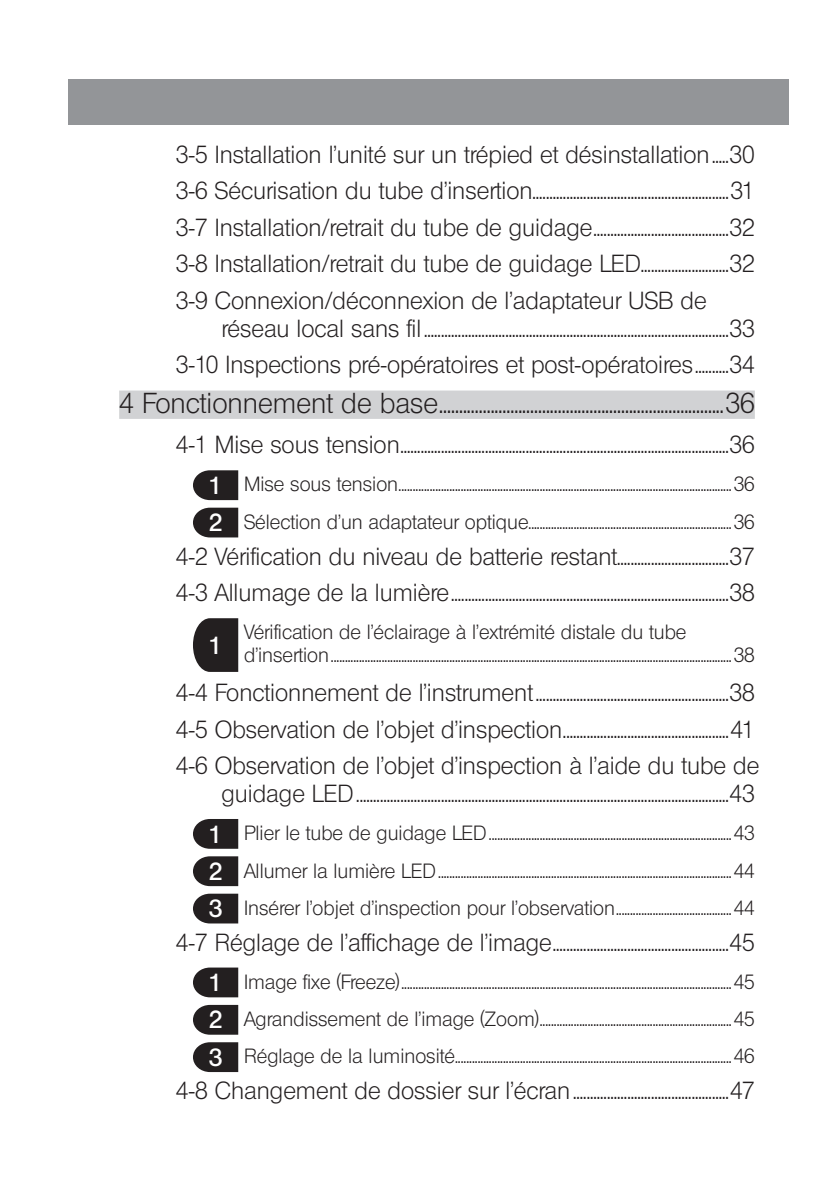
<style>
.page{position:relative;width:840px;height:1191px;background:#fff}
.page>*{position:absolute;margin:0;border:0;box-sizing:border-box;transform-origin:0 0}
.t1{font:28px "Olympus Leicht Normal";color:#231f20}
.t2{font:24px/36.6px "Olympus Leicht Normal";color:#231f20}
.t3{font:24px "Olympus Leicht Halbfett";color:#fff}
.t4{font:20px/37.4px "Olympus Leicht Normal";color:#231f20}
.s1{font-family:"Olympus Leicht Halbfett";font-size:24px;color:#fff}
</style>
<div class="page">
<div style="left:68px;top:79px;width:720px;height:46px;background:#939598"></div>
<div style="left:119px;top:390px;width:635px;height:29px;background:#d1d2d4"></div>
<svg style="left:193px;top:470px;width:45px;height:30px"></svg>
<svg style="left:193px;top:507px;width:45px;height:30px"></svg>
<svg style="left:193px;top:618px;width:45px;height:54px;background:#363233"></svg>
<svg style="left:193px;top:819px;width:45px;height:29px"></svg>
<svg style="left:193px;top:856px;width:45px;height:30px"></svg>
<svg style="left:193px;top:893px;width:45px;height:30px"></svg>
<svg style="left:193px;top:967px;width:45px;height:30px"></svg>
<svg style="left:193px;top:1005px;width:45px;height:29px"></svg>
<svg style="left:193px;top:1042px;width:45px;height:30px"></svg>
<p class="t2" style="left:176px;top:136px;width:580px;text-align:justify">3-5 Installation l'unité sur un trépied et désinstallation.....30<br>3-6 Sécurisation du tube d'insertion..........................................................31<br>3-7 Installation/retrait du tube de guidage........................................32<br>3-8 Installation/retrait du tube de guidage LED..........................32<br>3-9 Connexion/déconnexion de l'adaptateur USB de</p>
<p class="t2" style="left:176px;top:310px;width:580px;text-align:right">réseau local sans fil ..........................................................................................33<br>3-10 Inspections pré-opératoires et post-opératoires..........34</p>
<p class="t1" style="left:119px;top:387px;width:636px">4 Fonctionnement de base........................................................................36</p>
<p class="t2" style="left:176px;top:426px;width:580px">4-1 Mise sous tension.................................................................................................36</p>
<p class="t4" style="left:209px;top:466px;width:547px"><span class="s1">1</span> Mise sous tension......................................................................................................................36<br><span class="s1">2</span> Sélection d'un adaptateur optique........................................................................36</p>
<p class="t2" style="left:176px;top:538px;width:580px">4-2 Vérification du niveau de batterie restant.................................37<br>4-3 Allumage de la lumière..................................................................................38</p>
<p class="t3" style="left:209px;top:631px;width:15px">1</p>
<p class="t4" style="left:244px;top:620px;width:512px;line-height:23px">Vérification de l'éclairage à l'extrémité distale du tube d'insertion..............................................................................................................................................38</p>
<p class="t2" style="left:176px;top:674px;width:584px">4-4 Fonctionnement de l'instrument.........................................................38<br>4-5 Observation de l'objet d'inspection.................................................41<br>4-6 Observation de l’objet d’inspection à l’aide du tube de</p>
<p class="t2" style="left:221px;top:775px;width:534px">guidage LED..............................................................................................................43</p>
<p class="t4" style="left:209px;top:814px;width:547px;text-align:justify"><span class="s1">1</span> Plier le tube de guidage LED......................................................................................43<br><span class="s1">2</span> Allumer la lumière LED........................................................................................................44<br><span class="s1">3</span> Insérer l’objet d’inspection pour l’observation.........................................44</p>
<p class="t2" style="left:176px;top:924px;width:580px">4-7 Réglage de l'affichage de l'image....................................................45</p>
<p class="t4" style="left:209px;top:963px;width:547px;text-align:justify"><span class="s1">1</span> Image fixe (Freeze).....................................................................................................................45<br><span class="s1">2</span> Agrandissement de l'image (Zoom)....................................................................45<br><span class="s1">3</span> Réglage de la luminosité..................................................................................................46</p>
<p class="t2" style="left:176px;top:1072px;width:580px">4-8 Changement de dossier sur l'écran..............................................47</p>
</div>
